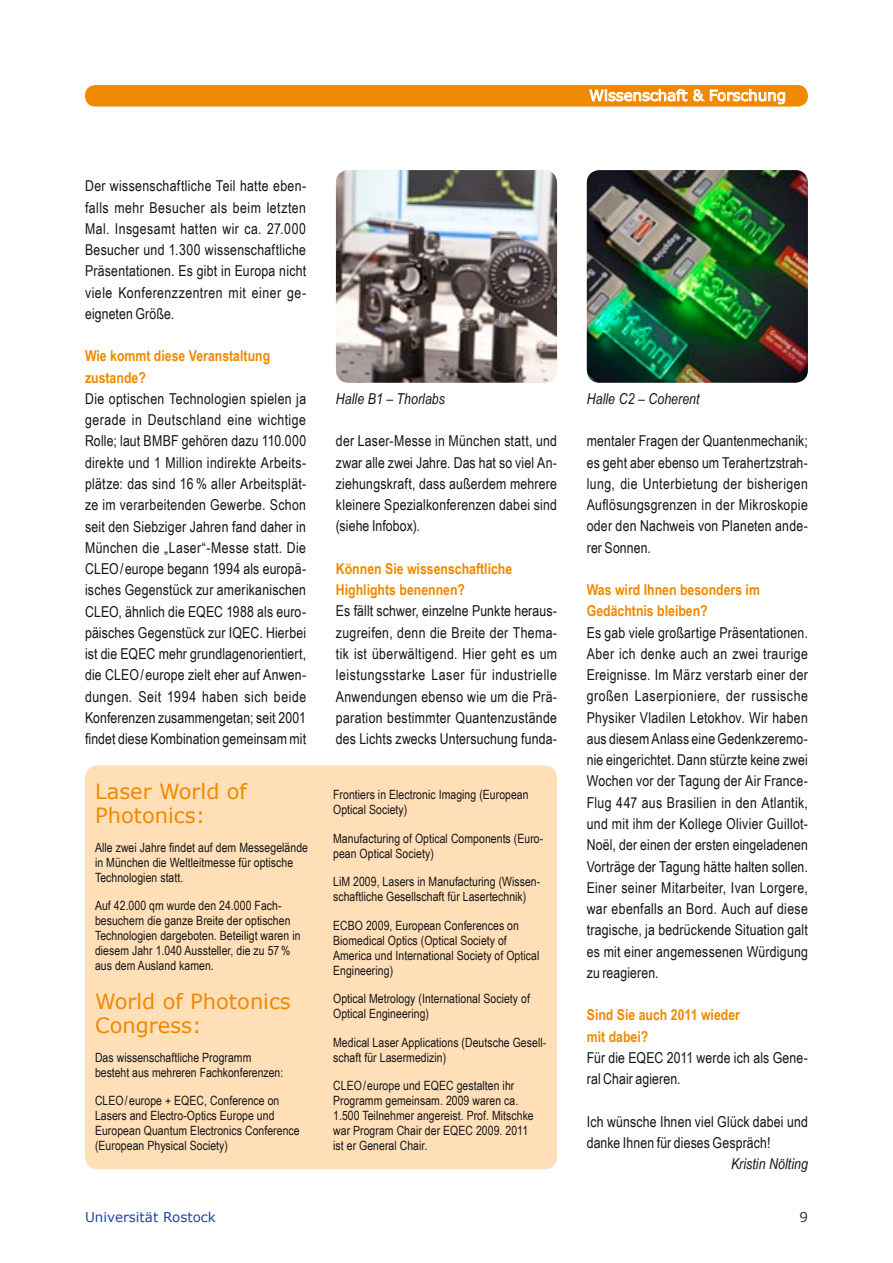
<style>
.page{position:relative;width:893px;height:1263px;background:#fff}
.page>*{position:absolute;margin:0;border:0;box-sizing:border-box;transform-origin:0 0}
.t1{font:21px/24px "Verdana 2";color:#f08900}
.t2{font:15px/21.3px "Arial Narrow";letter-spacing:.015em;color:#141315;text-align:justify}
.t3{font:15px/21.3px "Arial Narrow 2";letter-spacing:.015em;color:#141315}
.t4{font:700 15px/21.3px "Arial Narrow";color:#f08900}
.t5{font:italic 15px "Arial Narrow";letter-spacing:.005em;color:#141315}
.t6{font:15px "Verdana 2";color:#fff}
.t7{font:13.5px "Verdana 2";color:#2247a0}
.t8{font:13.5px "Verdana 2";color:#39393a}
.t9{font:12.75px/15px "Arial Narrow";letter-spacing:.005em;color:#141315}
.t10{font:12.75px/15px "Arial Narrow 2";letter-spacing:.005em;color:#141315}
.s1{font-family:"Arial Narrow"}
</style>
<div class="page">
<div style="left:85px;top:85px;width:723px;height:22px;background:#f08900;border-radius:10px"></div>
<svg style="left:589px;top:89px;width:196px;height:15px"></svg>
<div style="left:85px;top:765px;width:472px;height:404px;background:#ffdfb8;border-radius:13px"></div>
<img style="left:587px;top:170px;width:221px;height:213px">
<img style="left:336px;top:170px;width:221px;height:213px">
<p class="t6" style="left:589px;top:86px;width:198px">Wissenschaft &amp; Forschung</p>
<p class="t2" style="left:85px;top:175px;width:223px">Der wissenschaftliche Teil hatte eben&shy;falls mehr Besucher als beim letzten Mal. Insgesamt hatten wir ca. 27.000<br>Besucher und 1.300 wissenschaftliche Präsentationen. Es gibt in Europa nicht viele Konferenzzentren mit einer ge&shy;eigneten Größe.</p>
<p class="t4" style="left:85px;top:345px;width:187px">Wie kommt diese Veranstaltung zustande?</p>
<p class="t2" style="left:85px;top:387px;width:223px">Die optischen Technologien spielen ja gerade in Deutschland eine wichtige Rolle; laut BMBF gehören dazu 110.000 direkte und 1 Million indirekte Arbeits-</p>
<p class="t3" style="left:85px;top:472px;width:223px">plätze: das sind 16 % aller Arbeitsplät<span class="s1">-</span></p>
<p class="t2" style="left:85px;top:494px;width:223px">ze im verarbeitenden Gewerbe. Schon seit den Siebziger Jahren fand daher in</p>
<p class="t3" style="left:85px;top:536px;width:223px">München die „Laser“-Messe statt. Die<br>CLEO/europe begann 1994 als europä<span class="s1">-</span></p>
<p class="t2" style="left:85px;top:579px;width:223px">isches Gegenstück zur amerikanischen CLEO, ähnlich die EQEC 1988 als euro&shy;päisches Gegenstück zur IQEC. Hierbei ist die EQEC mehr grundlagenorientiert,</p>
<p class="t3" style="left:85px;top:664px;width:223px">die CLEO/europe zielt eher auf Anwen<span class="s1">-</span></p>
<p class="t2" style="left:85px;top:685px;width:223px">dungen. Seit 1994 haben sich beide<br>Konferenzen zusammengetan; seit 2001</p>
<p class="t3" style="left:85px;top:727px;width:223px">findet diese Kombination gemeinsam mit</p>
<h1 class="t1" style="left:95px;top:780px;width:153px">Laser World of<br>Photonics:</h1>
<p class="t10" style="left:95px;top:839px;width:214px">Alle zwei Jahre findet auf dem Messegelände in München die Weltleitmesse für optische</p>
<p class="t9" style="left:95px;top:869px;width:90px">Technologien statt.</p>
<p class="t9" style="left:95px;top:898px;width:207px">Auf 42.000 qm wurde den 24.000 Fach&shy;besuchern die ganze Breite der optischen Technologien dargeboten. Beteiligt waren in diesem Jahr 1.040 Aussteller, die zu 57% aus dem Ausland kamen.</p>
<h1 class="t1" style="left:95px;top:990px;width:197px">World of Photonics<br>Congress:</h1>
<p class="t9" style="left:95px;top:1049px;width:158px">Das wissenschaftliche Programm</p>
<p class="t10" style="left:95px;top:1064px;width:190px">besteht aus mehreren Fachkonferenzen:</p>
<p class="t10" style="left:95px;top:1093px;width:186px">CLEO/europe + EQEC, Conference on</p>
<p class="t9" style="left:95px;top:1108px;width:206px">Lasers and Electro-Optics Europe und<br>European Quantum Electronics Conference (European Physical Society)</p>
<p class="t5" style="left:336px;top:388px;width:111px">Halle B1 – Thorlabs</p>
<p class="t5" style="left:587px;top:388px;width:114px">Halle C2 – Coherent</p>
<p class="t2" style="left:336px;top:430px;width:223px">der Laser-Messe in München statt, und zwar alle zwei Jahre. Das hat so viel An&shy;ziehungskraft, dass außerdem mehrere kleinere Spezialkonferenzen dabei sind (siehe Infobox).</p>
<p class="t4" style="left:336px;top:557px;width:178px">Können Sie wissenschaftliche<br>Highlights benennen?</p>
<p class="t2" style="left:336px;top:600px;width:223px">Es fällt schwer, einzelne Punkte heraus&shy;zugreifen, denn die Breite der Thema&shy;tik ist überwältigend. Hier geht es um leistungsstarke Laser für industrielle Anwendungen ebenso wie um die Prä&shy;paration bestimmter Quantenzustände des Lichts zwecks Untersuchung funda-</p>
<p class="t9" style="left:333px;top:787px;width:197px">Frontiers in Electronic Imaging (European<br>Optical Society)</p>
<p class="t9" style="left:333px;top:830px;width:212px">Manufacturing of Optical Components (Euro&shy;pean Optical Society)</p>
<p class="t10" style="left:333px;top:874px;width:209px">LiM 2009, Lasers in Manufacturing (Wissen<span class="s1">-</span></p>
<p class="t9" style="left:333px;top:889px;width:195px">schaftliche Gesellschaft für Lasertechnik)</p>
<p class="t9" style="left:333px;top:917px;width:208px">ECBO 2009, European Conferences on Biomedical Optics (Optical Society of America und International Society of Optical Engineering)</p>
<p class="t9" style="left:333px;top:991px;width:198px">Optical Metrology (International Society of<br>Optical Engineering)</p>
<p class="t9" style="left:333px;top:1034px;width:215px">Medical Laser Applications (Deutsche Gesell&shy;schaft für Lasermedizin)</p>
<p class="t10" style="left:333px;top:1078px;width:183px">CLEO/europe und EQEC gestalten ihr</p>
<p class="t9" style="left:333px;top:1093px;width:202px">Programm gemeinsam. 2009 waren ca.<br>1.500 Teilnehmer angereist. Prof. Mitschke war Program Chair der EQEC 2009. 2011 ist er General Chair.</p>
<p class="t2" style="left:587px;top:430px;width:223px">mentaler Fragen der Quantenmechanik; es geht aber ebenso um Terahertzstrah&shy;lung, die Unterbietung der bisherigen</p>
<p class="t3" style="left:587px;top:494px;width:223px">Auflösungsgrenzen in der Mikroskopie</p>
<p class="t2" style="left:587px;top:515px;width:223px">oder den Nachweis von Planeten ande&shy;rer Sonnen.</p>
<p class="t4" style="left:587px;top:578px;width:175px">Was wird Ihnen besonders im<br>Gedächtnis bleiben?</p>
<p class="t2" style="left:587px;top:621px;width:223px">Es gab viele großartige Präsentationen.<br>Aber ich denke auch an zwei traurige Ereignisse. Im März verstarb einer der großen Laserpioniere, der russische</p>
<p class="t3" style="left:587px;top:706px;width:223px">Physiker Vladilen Letokhov. Wir haben</p>
<p class="t2" style="left:587px;top:727px;width:223px">aus diesem Anlass eine Gedenkzeremo&shy;nie eingerichtet. Dann stürzte keine zwei</p>
<p class="t3" style="left:587px;top:770px;width:222px">Wochen vor der Tagung der Air France-</p>
<p class="t2" style="left:587px;top:791px;width:223px">Flug 447 aus Brasilien in den Atlantik, und mit ihm der Kollege Olivier Guillot-Noël, der einen der ersten eingeladenen Vorträge der Tagung hätte halten sollen.<br>Einer seiner Mitarbeiter, Ivan Lorgere, war ebenfalls an Bord. Auch auf diese tragische, ja bedrückende Situation galt</p>
<p class="t3" style="left:587px;top:940px;width:223px">es mit einer angemessenen Würdigung</p>
<p class="t2" style="left:587px;top:961px;width:73px">zu reagieren.</p>
<p class="t4" style="left:587px;top:1004px;width:155px">Sind Sie auch 2011 wieder mit dabei?</p>
<p class="t2" style="left:587px;top:1046px;width:223px">Für die EQEC 2011 werde ich als Gene&shy;ral Chair agieren.</p>
<p class="t2" style="left:587px;top:1110px;width:223px">Ich wünsche Ihnen viel Glück dabei und</p>
<p class="t3" style="left:587px;top:1131px;width:185px">danke Ihnen für dieses Gespräch!</p>
<p class="t5" style="left:731px;top:1153px;width:78px">Kristin Nölting</p>
<p class="t7" style="left:85px;top:1209px;width:132px">Universität Rostock</p>
<p class="t8" style="left:799px;top:1209px;width:10px">9</p>
</div>
